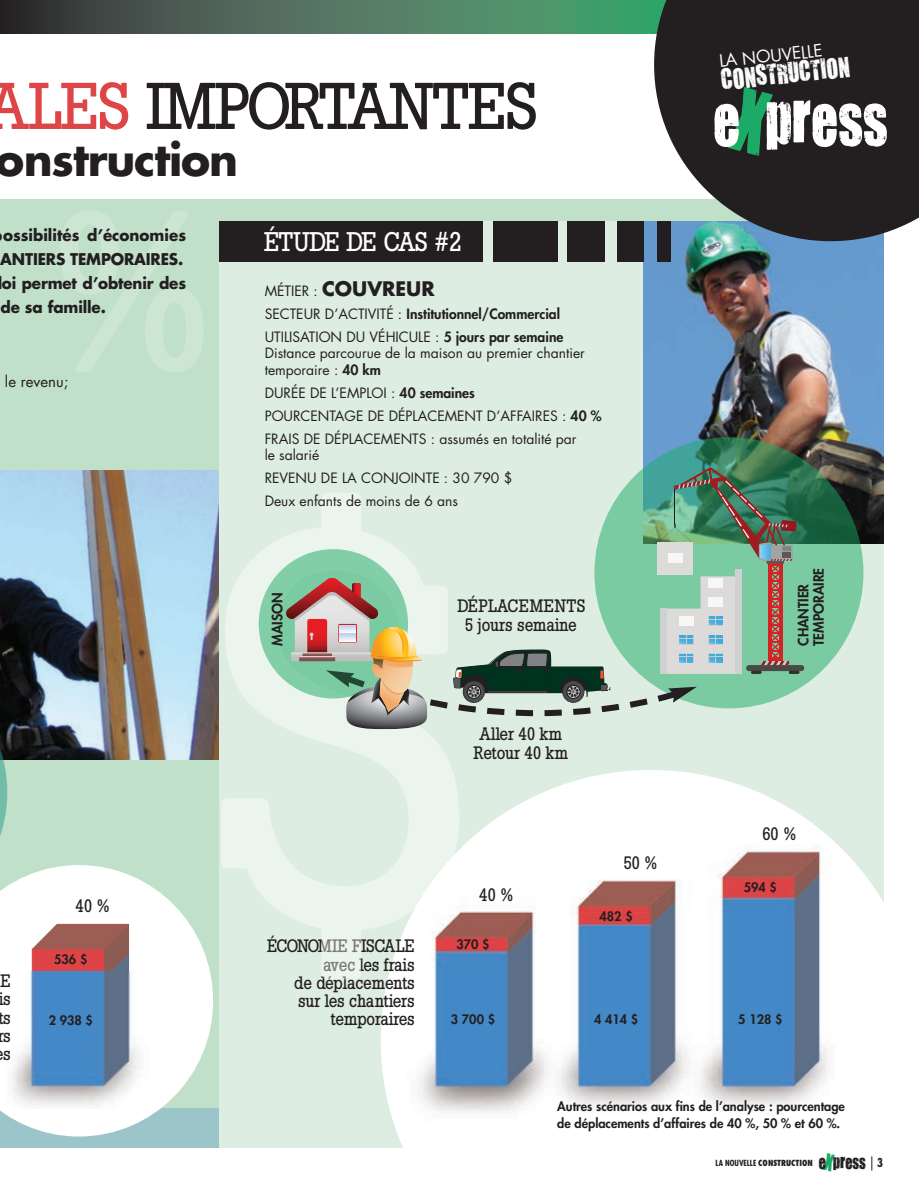
<style>
.page{position:relative;width:919px;height:1188px;background:#fff}
.page>*{position:absolute;margin:0;border:0;box-sizing:border-box;transform-origin:0 0}
.t1{font:500 225.3px "Slab Tall X";color:rgb(255 255 255/.2)}
.t2{font:500 65.85px "Slab Tall X";letter-spacing:-.025em;color:#231f20}
.t3{font:59.1px "You Are Loved";color:#fff}
.t4{font:700 43.8px "Futura";letter-spacing:-.025em;color:#231f20}
.t5{font:500 27px "Slab Tall X";letter-spacing:-.035em;color:#fff;scale:.96 1}
.t6{font:23.7px "You Are Loved";color:#fff}
.t7{font:700 19.5px "Futura";color:#231f20}
.t8{font:500 18px/18.1px "Slab Tall X";color:#231f20;text-align:center;scale:.96 1}
.t9{font:16.65px "Futura";color:#fff}
.t10{font:700 15.75px/24px "Futura";letter-spacing:-.01em;color:#231f20;scale:.96 1}
.t11{font:15px "Futura";color:#231f20}
.t12{font:13.8px/23px "Futura";color:#231f20}
.t13{font:800 13.8px/23px "Futura";color:#231f20}
.t14{font:800 12.75px/17px "Futura";color:#231f20}
.t15{font:700 condensed 12px "Futura";color:#231f20}
.t16{font:800 condensed 8.25px "Futura";color:#231f20}
.s1{color:#dd4546}
.s2{font-weight:400;font-size:13.8px}
.s3{font-weight:400}
.s4{font-weight:800}
.s5{font-weight:700}
.s6{font-family:"You Are Loved";font-weight:400;font-stretch:normal;font-size:15.9px}
</style>
<div class="page">
<div style="left:0;top:200px;width:883px;height:947px;background:#c1e0c9"></div>
<img style="left:0;top:471px;width:219px;height:288px">
<div style="left:219px;top:221px;width:664px;height:926px;background:#deede1"></div>
<div style="left:0;top:1107px;width:219px;height:40px;background:#9bc5c8"></div>
<svg style="left:0;top:0;width:654px;height:33px;background:#49705a"></svg>
<img style="left:643px;top:221px;width:240px;height:322px">
<div style="left:219px;top:221px;width:264px;height:40px;background:#231f20"></div>
<div style="left:494px;top:221px;width:64px;height:40px;background:#231f20"></div>
<div style="left:567px;top:221px;width:37px;height:40px;background:#231f20"></div>
<div style="left:617px;top:221px;width:27px;height:40px;background:#231f20"></div>
<div style="left:657px;top:221px;width:14px;height:40px;background:#231f20"></div>
<svg style="left:654px;top:0;width:265px;height:241px;background:#353637"></svg>
<svg style="left:510px;top:770px;width:374px;height:40px;fill:#fff"></svg>
<img style="left:381px;top:810px;width:503px;height:361px">
<svg style="left:0;top:865px;width:213px;height:271px;fill:#fff"></svg>
<svg style="left:871px;top:1156px;width:1px;height:14px"></svg>
<svg style="left:0;top:656px;width:7px;height:271px"></svg>
<img style="left:7px;top:970px;width:141px;height:138px">
<img style="left:7px;top:915px;width:141px;height:55px">
<div style="left:594px;top:437px;width:269px;height:271px;background:#1cab66;border-radius:50%;opacity:.3"></div>
<div style="left:746px;top:665px;width:58px;height:6px;background:#4a4947;border-radius:3px"></div>
<div style="left:259px;top:549px;width:149px;height:149px;background:#7bcba2;border-radius:50%"></div>
<svg style="left:286px;top:467px;width:513px;height:262px"></svg>
<div style="left:727px;top:87px;width:48px;height:69px;background:#231f20"></div>
<svg style="left:822px;top:1152px;width:13px;height:19px"></svg>
<h2 class="t2" style="left:-14px;top:67px;width:553px"><span class="s1">ALES</span> IMPORTANTES</h2>
<h3 class="t4" style="left:-4px;top:139px;width:244px">onstruction</h3>
<h1 class="t1" style="left:43px;top:160px;width:180px">%</h1>
<p class="t10" style="left:0;top:225px;width:195px">ossibilités d’économies<br>ANTIERS TEMPORAIRES. oi permet d’obtenir des de sa famille.</p>
<p class="t11" style="left:5px;top:375px;width:65px">le revenu;</p>
<h3 class="t8" style="left:75px;top:896px;width:38px">40 %</h3>
<h3 class="t8" style="left:-3px;top:971px;width:16px">E is ts rs s</h3>
<p class="t14" style="left:54px;top:951px;width:35px">536 $</p>
<p class="t14" style="left:49px;top:1012px;width:46px">2 938 $</p>
<h3 class="t5" style="left:264px;top:226px;width:207px">ÉTUDE DE CAS #2</h3>
<h3 class="t7" style="left:265px;top:280px;width:171px"><span class="s2">MÉTIER :</span> COUVREUR</h3>
<p class="t13" style="left:265px;top:303px;width:300px"><span class="s3">SECTEUR D’ACTIVITÉ :</span> Institutionnel/Commercial<br><span class="s3">UTILISATION DU VÉHICULE :</span> 5 jours par semaine</p>
<p class="t12" style="left:265px;top:346px;width:322px;line-height:16.5px">Distance parcourue de la maison au premier chantier temporaire : <span class="s4">40 km</span></p>
<p class="t12" style="left:265px;top:382px;width:338px">DURÉE DE L’EMPLOI : <span class="s4">40 semaines<br></span>POURCENTAGE DE DÉPLACEMENT D’AFFAIRES : <span class="s4">40 %<br></span>FRAIS DE DÉPLACEMENTS : assumés en totalité par</p>
<p class="t12" style="left:265px;top:445px;width:249px">le salarié<br>REVENU DE LA CONJOINTE : 30 790 $<br>Deux enfants de moins de 6 ans</p>
<p class="t13" style="left:267px;top:645px;width:55px;rotate:-90deg">MAISON</p>
<h3 class="t8" style="left:457px;top:595px;width:135px;line-height:18.9px">DÉPLACEMENTS<br>5 jours semaine</h3>
<h3 class="t8" style="left:473px;top:724px;width:100px;line-height:18.9px">Aller 40 km<br>Retour 40 km</h3>
<h3 class="t8" style="left:267px;top:936px;width:155px;text-align:right">ÉCONOMIE FISCALE avec les frais<br>de déplacements<br>sur les chantiers temporaires</h3>
<h3 class="t8" style="left:479px;top:885px;width:38px">40 %</h3>
<p class="t14" style="left:456px;top:936px;width:35px">370 $</p>
<p class="t14" style="left:451px;top:1012px;width:46px">3 700 $</p>
<h3 class="t8" style="left:623px;top:853px;width:37px">50 %</h3>
<p class="t14" style="left:599px;top:908px;width:35px">482 $</p>
<p class="t14" style="left:594px;top:1012px;width:46px">4 414 $</p>
<p class="t9" style="left:718px;top:53px;width:105px;rotate:-6deg">LA NOUVELLE</p>
<h3 class="t6" style="left:720px;top:67px;width:131px;rotate:-6deg">CONSTRUCTION</h3>
<h3 class="t3" style="left:713px;top:87px;width:176px">E PRESS</h3>
<p class="t13" style="left:796px;top:645px;width:79px;line-height:15.5px;rotate:-90deg">CHANTIER<br>TEMPORAIRE</p>
<h3 class="t8" style="left:762px;top:824px;width:38px">60 %</h3>
<p class="t14" style="left:744px;top:879px;width:35px">594 $</p>
<p class="t14" style="left:738px;top:1012px;width:46px">5 128 $</p>
<p class="t14" style="left:557px;top:1098px;width:289px">Autres scénarios aux fins de l’analyse : pourcentage de déplacements d’affaires de 40 %, 50 % et 60 %.</p>
<p class="t16" style="left:715px;top:1159px;width:152px"><span class="s5">LA NOUVELLE</span> CONSTRUCTION <span class="s6">E PRESS</span></p>
<p class="t15" style="left:877px;top:1157px;width:7px">3</p>
</div>
